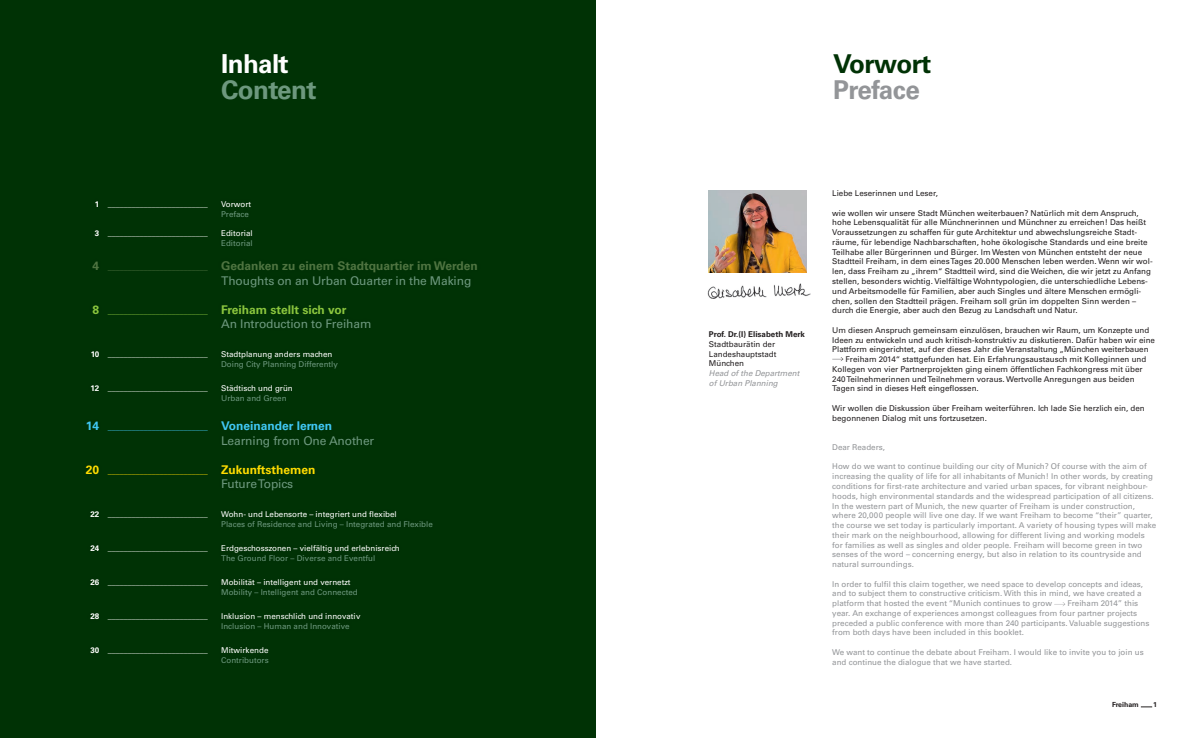
<style>
.page{position:relative;width:1191px;height:738px;background:#fff}
.page>*{position:absolute;margin:0;border:0;box-sizing:border-box;transform-origin:0 0}
.t1{font:700 26px "Univers";letter-spacing:-.025em;color:#003205}
.t2{font:700 26px "Univers";letter-spacing:-.015em;color:#939598}
.t3{font:700 26px "Univers";letter-spacing:-.025em;color:#6d987e}
.t4{font:700 26px "Univers";letter-spacing:-.025em;color:#fff}
.t5{font:700 12px/14.5px "Univers";color:#4f7441}
.t6{font:12px "Univers";letter-spacing:-.01em;color:#6d987e}
.t7{font:8px/9.8px "Univers";color:#231f20}
.t8{font:8px/9.8px "Univers";color:#939598}
.t9{font:700 8px "Univers";color:#fff}
.t10{font:8px "Univers";color:#fff}
.t11{font:8px "Univers";color:#6d987e}
.t12{font:700 8px "Univers";color:#8bc63e}
.t13{font:700 8px "Univers";color:#40c7f4}
.t14{font:700 8px "Univers";color:#ffdc01}
.t15{font:italic 8px/9.8px "Univers";color:#939598}
.t16{font:700 8px "Univers";color:#231f20}
.t17{font:700 7px "Univers";color:#231f20}
.s1{font-style:inherit}
.s2{font-size:8px}
.s3{font-weight:400;color:#6d987e}
.s4{font-size:12px}
</style>
<div class="page">
<div style="left:0;top:0;width:595px;height:737px;background:#003205"></div>
<img style="left:709px;top:190px;width:97px;height:82px">
<img style="left:707px;top:283px;width:103px;height:16px">
<svg style="left:832px;top:357px;width:11px;height:4px"></svg>
<svg style="left:1054px;top:602px;width:11px;height:3px"></svg>
<svg style="left:1140px;top:706px;width:12px;height:1px"></svg>
<h1 class="t4" style="left:221px;top:49px;width:69px">Inhalt</h1>
<h1 class="t3" style="left:221px;top:75px;width:97px">Content</h1>
<p class="t9" style="left:95px;top:199px;width:114px">1 _________________________</p>
<p class="t10" style="left:221px;top:199px;width:31px">Vorwort</p>
<p class="t11" style="left:221px;top:209px;width:29px">Preface</p>
<p class="t9" style="left:95px;top:228px;width:114px">3 _________________________</p>
<p class="t10" style="left:221px;top:228px;width:33px">Editorial</p>
<p class="t11" style="left:221px;top:238px;width:33px">Editorial</p>
<h2 class="t5" style="left:221px;top:258px;width:258px;text-indent:-129px"><span class="s1">4</span> <span class="s2">_________________________</span> Gedanken zu einem Stadtquartier im Werden<br><span class="s3">Thoughts on an Urban Quarter in the Making</span></h2>
<p class="t12" style="left:93px;top:306px;width:255px"><span class="s4">8</span> _________________________ <span class="s4">Freiham stellt sich vor</span></p>
<h2 class="t6" style="left:221px;top:316px;width:152px">An Introduction to Freiham</h2>
<p class="t9" style="left:91px;top:349px;width:118px">10 _________________________</p>
<p class="t10" style="left:221px;top:349px;width:113px">Stadtplanung anders machen</p>
<p class="t11" style="left:221px;top:359px;width:118px">Doing City Planning Differently</p>
<p class="t9" style="left:90px;top:383px;width:119px">12 _________________________</p>
<p class="t10" style="left:221px;top:383px;width:73px">Städtisch und grün</p>
<p class="t11" style="left:221px;top:393px;width:67px">Urban and Green</p>
<p class="t13" style="left:86px;top:422px;width:248px"><span class="s4">14</span> _________________________ <span class="s4">Voneinander lernen</span></p>
<h2 class="t6" style="left:221px;top:433px;width:155px">Learning from One Another</h2>
<p class="t14" style="left:86px;top:466px;width:231px"><span class="s4">20</span> _________________________ <span class="s4">Zukunftsthemen</span></p>
<h2 class="t6" style="left:221px;top:476px;width:74px">Future Topics</h2>
<p class="t9" style="left:90px;top:509px;width:119px">22 _________________________</p>
<p class="t10" style="left:221px;top:509px;width:177px">Wohn- und Lebensorte – integriert und flexibel</p>
<p class="t11" style="left:221px;top:519px;width:213px">Places of Residence and Living – Integrated and Flexible</p>
<p class="t9" style="left:90px;top:543px;width:119px">24 _________________________</p>
<p class="t10" style="left:221px;top:543px;width:180px">Erdgeschosszonen – vielfältig und erlebnisreich</p>
<p class="t11" style="left:221px;top:553px;width:156px">The Ground Floor – Diverse and Eventful</p>
<p class="t9" style="left:90px;top:577px;width:119px">26 _________________________</p>
<p class="t10" style="left:221px;top:577px;width:131px">Mobilität – intelligent und vernetzt</p>
<p class="t11" style="left:221px;top:587px;width:138px">Mobility – Intelligent and Connected</p>
<p class="t9" style="left:90px;top:611px;width:119px">28 _________________________</p>
<p class="t10" style="left:221px;top:611px;width:141px">Inklusion – menschlich und innovativ</p>
<p class="t11" style="left:221px;top:621px;width:130px">Inclusion – Human and Innovative</p>
<p class="t9" style="left:90px;top:645px;width:119px">30 _________________________</p>
<p class="t10" style="left:221px;top:645px;width:49px">Mitwirkende</p>
<p class="t11" style="left:221px;top:655px;width:49px">Contributors</p>
<h1 class="t1" style="left:833px;top:49px;width:100px">Vorwort</h1>
<h1 class="t2" style="left:833px;top:75px;width:88px">Preface</h1>
<p class="t16" style="left:709px;top:329px;width:97px">Prof. Dr.(I) Elisabeth Merk</p>
<p class="t7" style="left:709px;top:339px;width:69px">Stadtbaurätin der<br>Landeshauptstadt<br>München</p>
<p class="t15" style="left:709px;top:368px;width:92px">Head of the Department of Urban Planning</p>
<p class="t7" style="left:832px;top:188px;width:107px">Liebe Leserinnen und Leser,</p>
<p class="t7" style="left:832px;top:208px;width:322px">wie wollen wir unsere Stadt München weiterbauen? Natürlich mit dem Anspruch, hohe Lebensqualität für alle Münchnerinnen und Münchner zu erreichen! Das heißt Voraussetzungen zu schaffen für gute Architektur und abwechslungsreiche Stadt&shy;räume, für lebendige Nachbarschaften, hohe ökologische Standards und eine breite Teilhabe aller Bürgerinnen und Bürger. Im Westen von München entsteht der neue Stadtteil Freiham, in dem eines Tages 20.000 Menschen leben werden. Wenn wir wol&shy;len, dass Freiham zu „ihrem“ Stadtteil wird, sind die Weichen, die wir jetzt zu Anfang stellen, besonders wichtig. Vielfältige Wohntypologien, die unterschiedliche Lebens&shy;und Arbeitsmodelle für Familien, aber auch Singles und ältere Menschen ermögli&shy;chen, sollen den Stadtteil prägen. Freiham soll grün im doppelten Sinn werden – durch die Energie, aber auch den Bezug zu Landschaft und Natur.</p>
<p class="t7" style="left:832px;top:325px;width:319px">Um diesen Anspruch gemeinsam einzulösen, brauchen wir Raum, um Konzepte und</p>
<p class="t7" style="left:832px;top:334px;width:324px">Ideen zu entwickeln und auch kritisch-konstruktiv zu diskutieren. Dafür haben wir eine</p>
<p class="t7" style="left:832px;top:344px;width:318px">Plattform eingerichtet, auf der dieses Jahr die Veranstaltung „München weiterbauen</p>
<p class="t7" style="left:845px;top:354px;width:302px">Freiham 2014“ stattgefunden hat. Ein Erfahrungsaustausch mit Kolleginnen und</p>
<p class="t7" style="left:832px;top:364px;width:312px">Kollegen von vier Partnerprojekten ging einem öffentlichen Fachkongress mit über</p>
<p class="t7" style="left:832px;top:373px;width:304px">240 Teilnehmerinnen und Teilnehmern voraus. Wertvolle Anregungen aus beiden</p>
<p class="t7" style="left:832px;top:383px;width:148px">Tagen sind in dieses Heft eingeflossen.</p>
<p class="t7" style="left:832px;top:403px;width:314px">Wir wollen die Diskussion über Freiham weiterführen. Ich lade Sie herzlich ein, den begonnenen Dialog mit uns fortzusetzen.</p>
<p class="t8" style="left:832px;top:442px;width:54px">Dear Readers,</p>
<p class="t8" style="left:832px;top:461px;width:326px">How do we want to continue building our city of Munich? Of course with the aim of increasing the quality of life for all inhabitants of Munich! In other words, by creating conditions for first-rate architecture and varied urban spaces, for vibrant neighbour&shy;hoods, high environmental standards and the widespread participation of all citizens.<br>In the western part of Munich, the new quarter of Freiham is under construction, where 20,000 people will live one day. If we want Freiham to become “their” quarter, the course we set today is particularly important. A variety of housing types will make their mark on the neighbourhood, allowing for different living and working models for families as well as singles and older people. Freiham will become green in two senses of the word – concerning energy, but also in relation to its countryside and natural surroundings.</p>
<p class="t8" style="left:832px;top:578px;width:312px">In order to fulfil this claim together, we need space to develop concepts and ideas, and to subject them to constructive criticism. With this in mind, we have created a platform that hosted the event “Munich continues to grow</p>
<p class="t8" style="left:832px;top:598px;width:319px;text-indent:235px">Freiham 2014” this year. An exchange of experiences amongst colleagues from four partner projects preceded a public conference with more than 240 participants. Valuable suggestions from both days have been included in this booklet.</p>
<p class="t8" style="left:832px;top:646px;width:313px">We want to continue the debate about Freiham. I would like to invite you to join us and continue the dialogue that we have started.</p>
<p class="t17" style="left:1112px;top:699px;width:28px">Freiham</p>
<p class="t17" style="left:1153px;top:699px;width:5px">1</p>
</div>
